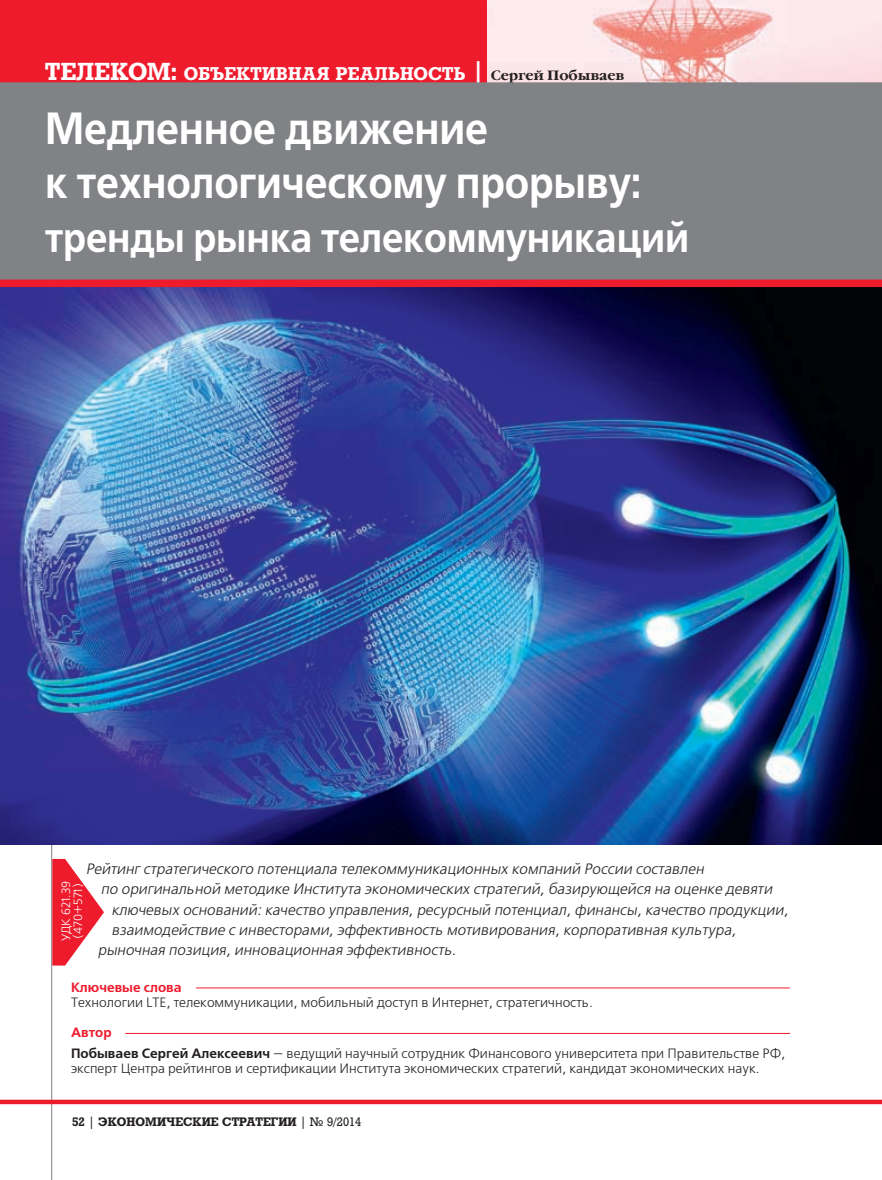
<style>
.page{position:relative;width:882px;height:1180px;background:#fff}
.page>*{position:absolute;margin:0;border:0;box-sizing:border-box;transform-origin:0 0}
.t1{font:700 45px/54px "Free Set C";letter-spacing:-.005em;color:#fff;scale:.9 1}
.t2{font:700 42px "Free Set C";letter-spacing:-.005em;color:#fff;scale:.9 1}
.t3{font:700 18px "Rodeo";color:#fff}
.t4{font:italic 15px "Free Set C";color:#231f20}
.t5{font:13.5px/15px "Free Set C";color:#231f20}
.t6{font:700 13.5px "Free Set C";color:#ee1b2d}
.t7{font:700 12px "Rodeo";color:#231f20}
.t8{font:12px/12px "Free Set C";color:#fff}
.s1{font-size:24px}
.s2{font-family:"Garamond C";font-size:13.5px;color:#231f20}
.s3{font-weight:700}
.s4{font-weight:400}
</style>
<div class="page">
<img style="left:486px;top:0;width:395px;height:82px">
<div style="left:0;top:0;width:486px;height:83px;background:#ee1b2d"></div>
<hr style="left:51px;top:82px;width:1px;height:1097px;background:#808285">
<svg style="left:0;top:1099px;width:881px;height:4px;background:#f04251"></svg>
<hr style="left:0;top:82px;width:881px;height:1px;background:#808285">
<img style="left:0;top:288px;width:881px;height:556px">
<div style="left:0;top:83px;width:881px;height:202px;background:#808285"></div>
<hr style="left:125px;top:1032px;width:665px;height:1px;background:#ee1b2d">
<hr style="left:196px;top:987px;width:593px;height:1px;background:#ee1b2d">
<svg style="left:52px;top:858px;width:52px;height:107px"></svg>
<div style="left:0;top:279px;width:881px;height:8px;background:#ee1b2d"></div>
<p class="t3" style="left:45px;top:67px;width:580px"><span class="s1">ТЕЛЕКОМ:</span> ОБЪЕКТИВНАЯ РЕАЛЬНОСТЬ <span class="s1">|</span> <span class="s2">Сергей Побываев</span></p>
<h1 class="t1" style="left:45px;top:105px;width:663px">Медленное движение<br>к технологическому прорыву:</h1>
<h2 class="t2" style="left:45px;top:220px;width:717px">тренды рынка телекоммуникаций</h2>
<p class="t4" style="left:86px;top:862px;width:622px">Рейтинг стратегического потенциала телекоммуникационных компаний России составлен</p>
<p class="t4" style="left:101px;top:882px;width:675px">по оригинальной методике Института экономических стратегий,базирующейся на оценке девяти</p>
<p class="t4" style="left:111px;top:903px;width:681px">ключевых оснований:качество управления,ресурсный потенциал,финансы,качество продукции,</p>
<p class="t4" style="left:111px;top:923px;width:629px">взаимодействие с инвесторами,эффективность мотивирования,корпоративная культура,</p>
<p class="t4" style="left:98px;top:943px;width:362px">рыночная позиция,инновационная эффективность.</p>
<p class="t8" style="left:61px;top:940px;width:62px;rotate:-90deg">УДК 621.39 (470+571)</p>
<p class="t6" style="left:71px;top:982px;width:112px">Ключевые слова</p>
<p class="t5" style="left:71px;top:996px;width:523px">Технологии LTE, телекоммуникации, мобильный доступ в Интернет, стратегичность.</p>
<p class="t6" style="left:71px;top:1026px;width:42px">Автор</p>
<p class="t5" style="left:71px;top:1046px;width:715px"><span class="s3">Побываев Сергей Алексеевич</span> — ведущий научный сотрудник Финансового университета при Правительстве РФ, эксперт Центра рейтингов и сертификации Института экономических стратегий, кандидат экономических наук.</p>
<p class="t7" style="left:72px;top:1116px;width:291px">52 <span class="s4">|</span> ЭКОНОМИЧЕСКИЕ СТРАТЕГИИ <span class="s4">| № 9/2014</span></p>
</div>
